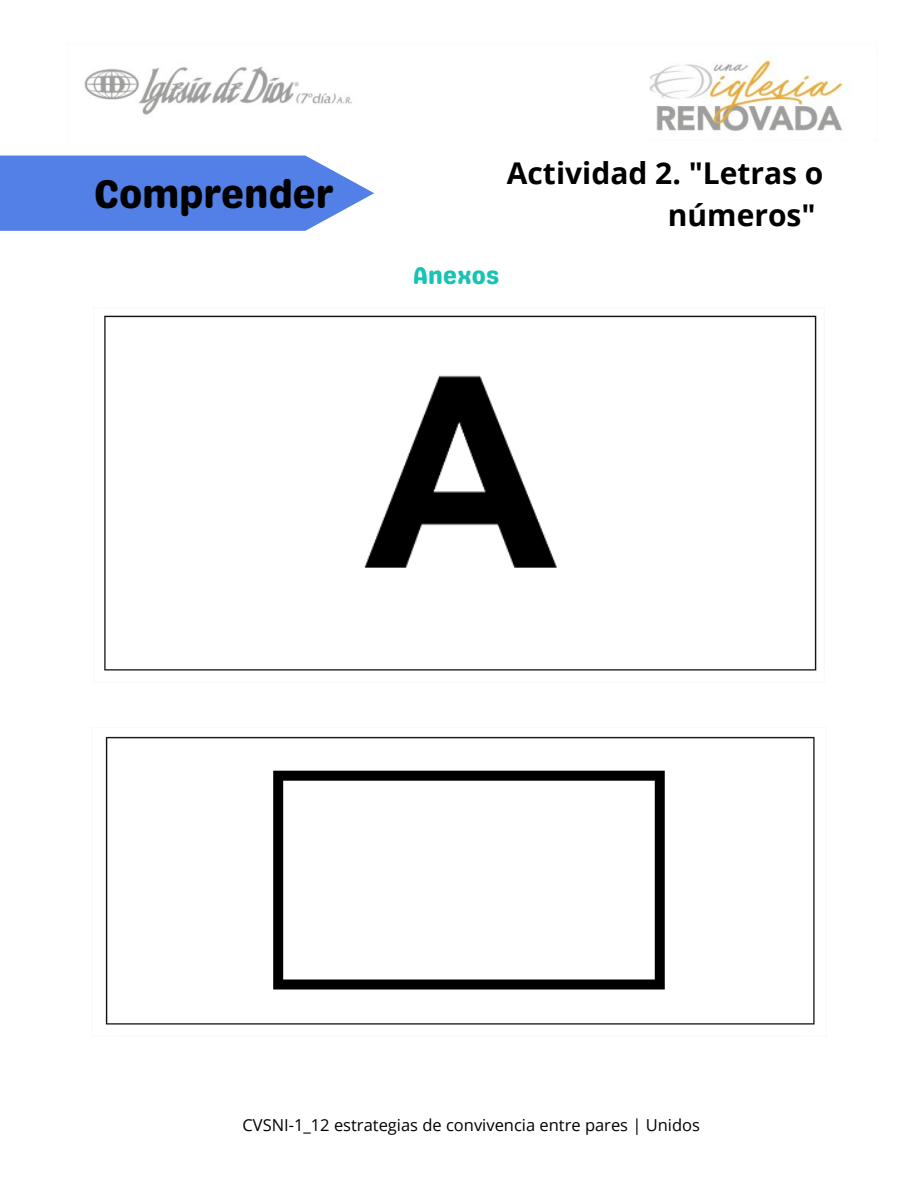
<style>
.page{position:relative;width:918px;height:1188px;background:#fff}
.page>*{position:absolute;margin:0;border:0;box-sizing:border-box;transform-origin:0 0}
.t1{font:40.05px "Genty Sans";color:#000}
.t2{font:700 30px/41.7px "Open Sans";color:#000;text-align:right}
.t3{font:24.15px "Genty Sans";color:#17c3b2}
.t4{font:16.5px "Open Sans";color:#000}
</style>
<div class="page">
<img style="left:84px;top:57px;width:765px;height:74px">
<svg style="left:0;top:156px;width:374px;height:75px;background:#628be9"></svg>
<img style="left:104px;top:315px;width:713px;height:356px">
<img style="left:105px;top:736px;width:710px;height:289px">
<p class="t1" style="left:94px;top:170px;width:241px">Comprender</p>
<p class="t2" style="left:507px;top:152px;width:318px">Actividad 2. "Letras o números"</p>
<p class="t3" style="left:413px;top:261px;width:88px">Anexos</p>
<p class="t4" style="left:242px;top:1113px;width:459px">CVSNI-1_12 estrategias de convivencia entre pares | Unidos</p>
</div>
